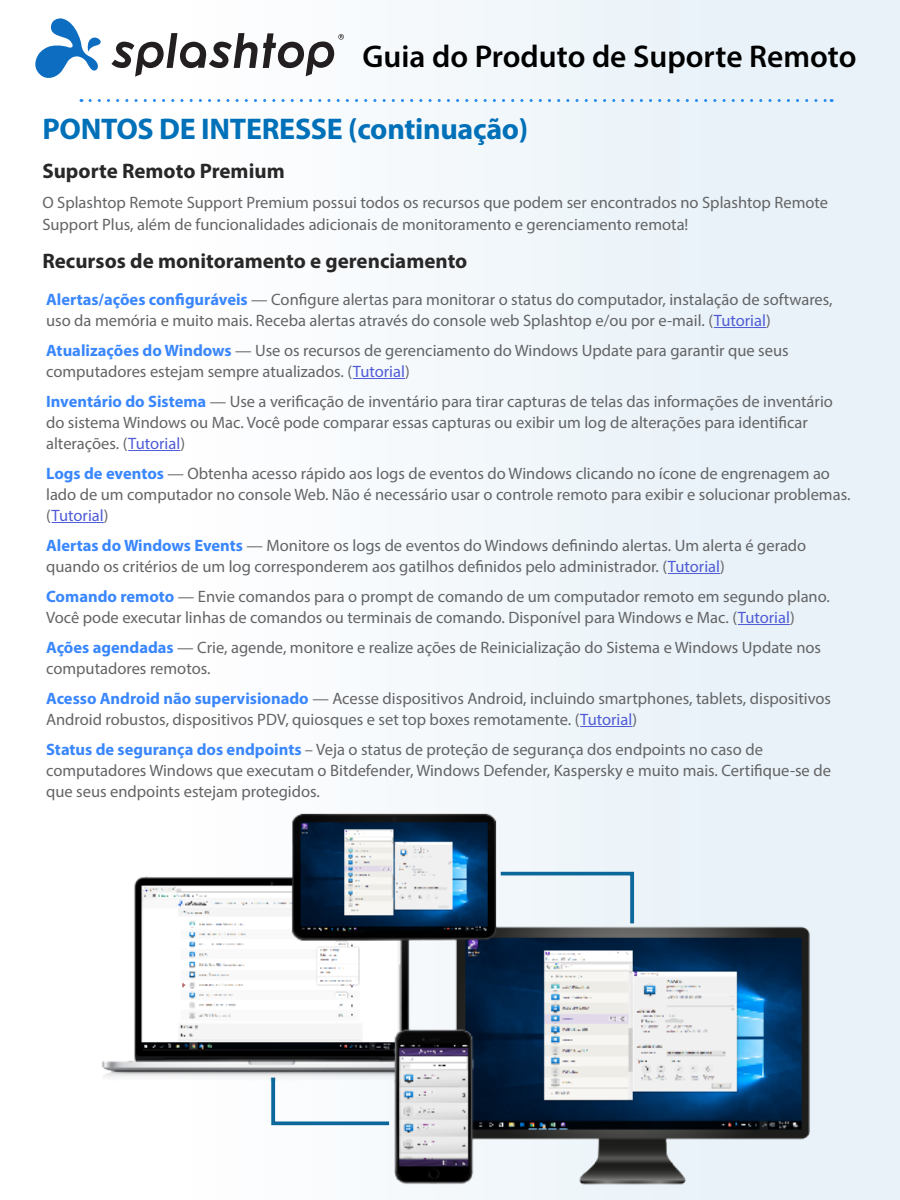
<style>
.page{position:relative;width:900px;height:1200px;background:#fff}
.page>*{position:absolute;margin:0;border:0;box-sizing:border-box;transform-origin:0 0}
.t1{font:600 31.5px "Myriad Pro";color:#000}
.t2{font:700 30px "Myriad Pro";letter-spacing:-.01em;color:#0070b8}
.t3{font:700 21px "Myriad Pro";color:#292829}
.t4{font:16.5px/21px "Myriad Pro";color:#636466}
.s1{font-weight:700;color:#3a87fd}
.s2{color:#4f5cd6}
</style>
<div class="page">
<div style="left:171px;top:0;width:729px;height:1200px;background:linear-gradient(to right,#fefefe,#e5f0f7)"></div>
<svg style="left:90px;top:99px;width:742px;height:3px"></svg>
<svg style="left:111px;top:33px;width:233px;height:44px"></svg>
<svg style="left:35px;top:18px;width:66px;height:60px"></svg>
<hr style="left:714px;top:327px;width:52px;height:1px;background:#4f5cd6">
<hr style="left:353px;top:378px;width:52px;height:1px;background:#4f5cd6">
<hr style="left:128px;top:450px;width:52px;height:1px;background:#4f5cd6">
<hr style="left:52px;top:522px;width:52px;height:1px;background:#4f5cd6">
<hr style="left:668px;top:573px;width:52px;height:1px;background:#4f5cd6">
<hr style="left:738px;top:624px;width:52px;height:1px;background:#4f5cd6">
<hr style="left:580px;top:726px;width:52px;height:1px;background:#4f5cd6">
<img style="left:102px;top:801px;width:715px;height:399px">
<h1 class="t1" style="left:363px;top:37px;width:495px">Guia do Produto de Suporte Remoto</h1>
<p class="t2" style="left:42px;top:110px;width:487px">PONTOS DE INTERESSE (continuação)</p>
<p class="t3" style="left:42px;top:158px;width:244px">Suporte Remoto Premium</p>
<p class="t4" style="left:42px;top:192px;width:787px">O Splashtop Remote Support Premium possui todos os recursos que podem ser encontrados no Splashtop Remote<br>Support Plus, além de funcionalidades adicionais de monitoramento e gerenciamento remota!</p>
<p class="t3" style="left:42px;top:248px;width:427px">Recursos de monitoramento e gerenciamento</p>
<p class="t4" style="left:46px;top:289px;width:788px"><span class="s1">Alertas/ações configuráveis</span> — Configure alertas para monitorar o status do computador, instalação de softwares, uso da memória e muito mais. Receba alertas através do console web Splashtop e/ou por e-mail. (<span class="s2">Tutorial</span>)</p>
<p class="t4" style="left:46px;top:340px;width:744px"><span class="s1">Atualizações do Windows</span> — Use os recursos de gerenciamento do Windows Update para garantir que seus computadores estejam sempre atualizados. (<span class="s2">Tutorial</span>)</p>
<p class="t4" style="left:46px;top:391px;width:788px"><span class="s1">Inventário do Sistema</span> — Use a verificação de inventário para tirar capturas de telas das informações de inventário do sistema Windows ou Mac. Você pode comparar essas capturas ou exibir um log de alterações para identificar alterações. (<span class="s2">Tutorial</span>)</p>
<p class="t4" style="left:46px;top:463px;width:806px"><span class="s1">Logs de eventos</span> — Obtenha acesso rápido aos logs de eventos do Windows clicando no ícone de engrenagem ao lado de um computador no console Web. Não é necessário usar o controle remoto para exibir e solucionar problemas. (<span class="s2">Tutorial</span>)</p>
<p class="t4" style="left:46px;top:535px;width:762px"><span class="s1">Alertas do Windows Events</span> — Monitore os logs de eventos do Windows definindo alertas. Um alerta é gerado quando os critérios de um log corresponderem aos gatilhos definidos pelo administrador. (<span class="s2">Tutorial</span>)</p>
<p class="t4" style="left:46px;top:586px;width:785px"><span class="s1">Comando remoto</span> — Envie comandos para o prompt de comando de um computador remoto em segundo plano.<br>Você pode executar linhas de comandos ou terminais de comando. Disponível para Windows e Mac. (<span class="s2">Tutorial</span>)</p>
<p class="t4" style="left:46px;top:637px;width:776px"><span class="s1">Ações agendadas</span> — Crie, agende, monitore e realize ações de Reinicialização do Sistema e Windows Update nos computadores remotos.</p>
<p class="t4" style="left:46px;top:688px;width:786px"><span class="s1">Acesso Android não supervisionado</span> — Acesse dispositivos Android, incluindo smartphones, tablets, dispositivos<br>Android robustos, dispositivos PDV, quiosques e set top boxes remotamente. (<span class="s2">Tutorial</span>)</p>
<p class="t4" style="left:46px;top:739px;width:786px"><span class="s1">Status de segurança dos endpoints</span> – Veja o status de proteção de segurança dos endpoints no caso de computadores Windows que executam o Bitdefender, Windows Defender, Kaspersky e muito mais. Certifique-se de que seus endpoints estejam protegidos.</p>
</div>
